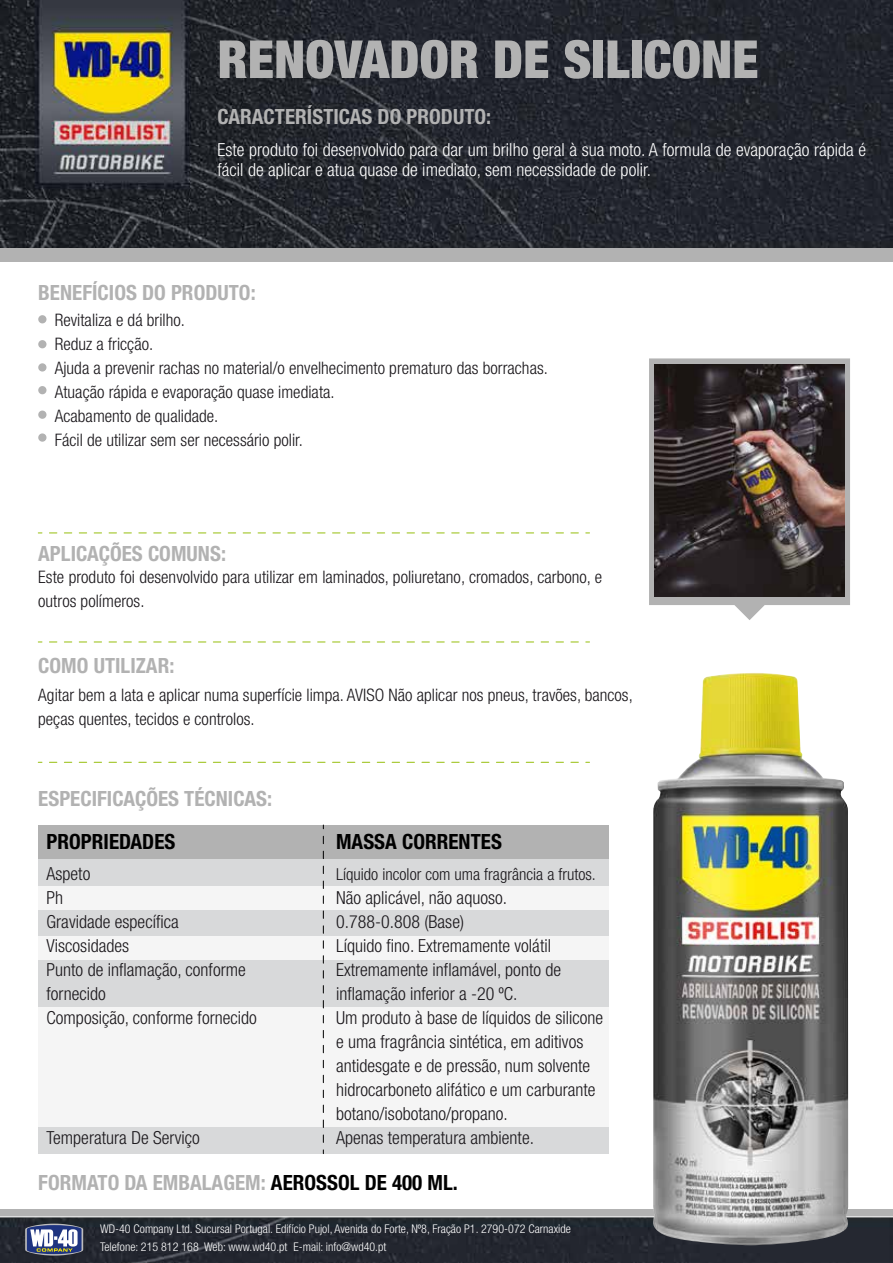
<style>
.page{position:relative;width:893px;height:1263px;background:#fff}
.page>*{position:absolute;margin:0;border:0;box-sizing:border-box;transform-origin:0 0}
.t1{font:900 condensed 52.5px "Helvetica Neue";color:#b2b2b2}
.t2{font:700 condensed 21px "Helvetica Neue";color:#b2b2b2}
.t3{font:700 condensed 21px "Helvetica Neue";color:#000}
.t4{font:300 condensed 18px/24px "Helvetica Neue";color:#1a171b}
.t5{font:300 condensed 18px/19.5px "Helvetica Neue";color:#fff}
.t6{font:300 condensed 17.25px/24px "Helvetica Neue";color:#1a171b}
.t7{font:300 condensed 16.5px "Helvetica Neue";color:#1a171b}
.t8{font:300 condensed 12px/18px "Helvetica Neue";color:#fff}
.s1{color:#000}
</style>
<div class="page">
<img style="left:0;top:0;width:893px;height:1263px">
<svg style="left:649px;top:358px;width:201px;height:262px;fill:#b2b2b2"></svg>
<div style="left:0;top:1209px;width:893px;height:7px;background:#b2b2b2"></div>
<div style="left:38px;top:825px;width:570px;height:329px;background:#d8d9da"></div>
<div style="left:38px;top:315px;width:8px;height:8px;background:#b2b2b2;border-radius:50%"></div>
<div style="left:38px;top:340px;width:8px;height:8px;background:#b2b2b2;border-radius:50%"></div>
<div style="left:38px;top:363px;width:8px;height:9px;background:#b2b2b2;border-radius:50%"></div>
<div style="left:38px;top:386px;width:8px;height:8px;background:#b2b2b2;border-radius:50%"></div>
<div style="left:38px;top:411px;width:8px;height:8px;background:#b2b2b2;border-radius:50%"></div>
<div style="left:38px;top:433px;width:8px;height:9px;background:#b2b2b2;border-radius:50%"></div>
<svg style="left:49px;top:532px;width:540px;height:1px"></svg>
<svg style="left:49px;top:642px;width:540px;height:1px"></svg>
<svg style="left:49px;top:762px;width:540px;height:1px"></svg>
<div style="left:38px;top:825px;width:570px;height:34px;background:#b2b2b2"></div>
<div style="left:38px;top:886px;width:570px;height:24px;background:#f5f5f5"></div>
<div style="left:38px;top:935px;width:570px;height:24px;background:#f5f5f5"></div>
<div style="left:38px;top:1006px;width:570px;height:120px;background:#f5f5f5"></div>
<svg style="left:323px;top:836px;width:1px;height:317px"></svg>
<img style="left:654px;top:365px;width:191px;height:232px">
<div style="left:0;top:249px;width:893px;height:13px;background:#b2b2b2"></div>
<img style="left:653px;top:673px;width:195px;height:572px">
<svg style="left:25px;top:1223px;width:58px;height:32px"></svg>
<h1 class="t1" style="left:218px;top:27px;width:542px">RENOVADOR DE SILICONE</h1>
<p class="t2" style="left:218px;top:103px;width:275px">CARACTERÍSTICAS DO PRODUTO:</p>
<p class="t5" style="left:218px;top:140px;width:650px">Este produto foi desenvolvido para dar um brilho geral à sua moto. A formula de evaporação rápida é fácil de aplicar e atua quase de imediato, sem necessidade de polir.</p>
<p class="t2" style="left:38px;top:280px;width:219px">BENEFÍCIOS DO PRODUTO:</p>
<p class="t6" style="left:55px;top:307px;width:495px">Revitaliza e dá brilho.<br>Reduz a fricção.<br>Ajuda a prevenir rachas no material/o envelhecimento prematuro das borrachas.<br>Atuação rápida e evaporação quase imediata.<br>Acabamento de qualidade.<br>Fácil de utilizar sem ser necessário polir.</p>
<p class="t2" style="left:38px;top:540px;width:189px">APLICAÇÕES COMUNS:</p>
<p class="t6" style="left:38px;top:565px;width:565px">Este produto foi desenvolvido para utilizar em laminados, poliuretano, cromados, carbono, e outros polímeros.</p>
<p class="t2" style="left:38px;top:653px;width:138px">COMO UTILIZAR:</p>
<p class="t6" style="left:38px;top:683px;width:596px">Agitar bem a lata e aplicar numa superfície limpa. AVISO Não aplicar nos pneus, travões, bancos, peças quentes, tecidos e controlos.</p>
<p class="t2" style="left:38px;top:786px;width:235px">ESPECIFICAÇÕES TÉCNICAS:</p>
<p class="t3" style="left:47px;top:828px;width:130px">PROPRIEDADES</p>
<p class="t3" style="left:336px;top:828px;width:167px">MASSA CORRENTES</p>
<p class="t4" style="left:47px;top:862px;width:212px">Aspeto<br>Ph<br>Gravidade específica<br>Viscosidades<br>Punto de inflamação, conforme fornecido<br>Composição, conforme fornecido</p>
<p class="t7" style="left:336px;top:865px;width:261px">Líquido incolor com uma fragrância a frutos.</p>
<p class="t4" style="left:336px;top:886px;width:269px">Não aplicável, não aquoso.<br>0.788-0.808 (Base)<br>Líquido fino. Extremamente volátil Extremamente inflamável, ponto de inflamação inferior a -20 ºC.<br>Um produto à base de líquidos de silicone e uma fragrância sintética, em aditivos antidesgate e de pressão, num solvente hidrocarboneto alifático e um carburante botano/isobotano/propano.<br>Apenas temperatura ambiente.</p>
<p class="t4" style="left:47px;top:1126px;width:155px">Temperatura De Serviço</p>
<p class="t2" style="left:38px;top:1170px;width:421px">FORMATO DA EMBALAGEM: <span class="s1">AEROSSOL DE 400 ML.</span></p>
<p class="t8" style="left:100px;top:1220px;width:472px">WD-40 Company Ltd. Sucursal Portugal. Edifício Pujol, Avenida do Forte, Nº8, Fração P1. 2790-072 Carnaxide<br>Telefone: 215 812 168 Web: www.wd40.pt E-mail: info@wd40.pt</p>
</div>
